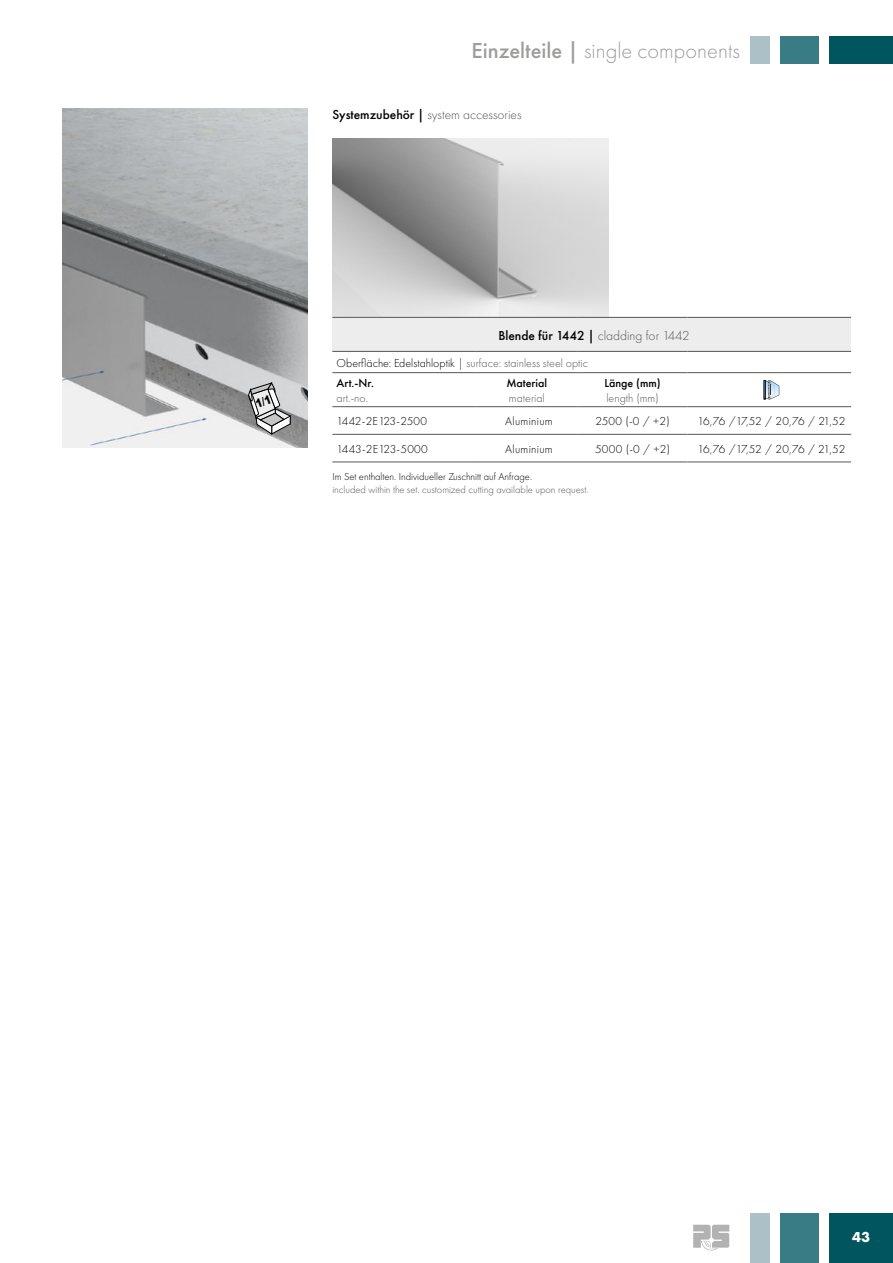
<style>
.page{position:relative;width:893px;height:1263px;background:#fff}
.page>*{position:absolute;margin:0;border:0;box-sizing:border-box;transform-origin:0 0}
.t1{font:300 22.5px "Futura PT";color:#9d9d9c}
.t2{font:700 15px "Futura PT";color:#fff}
.t3{font:300 13.5px "Futura PT";color:#575756}
.t4{font:300 12px/20.1px "Futura PT";color:#575756}
.t5{font:300 12px "Futura PT";letter-spacing:.025em;color:#000}
.t6{font:300 12px "Futura PT";letter-spacing:-.065em;color:#000}
.t7{font:500 12px "Futura PT";color:#000}
.t8{font:300 12px "Futura PT";color:#000}
.t9{font:300 10.5px "Futura PT";color:#575756}
.t10{font:300 10.5px "Futura PT";color:#000}
.s1{font-weight:500}
.s2{font-weight:500;color:#000}
.s3{color:#000}
</style>
<div class="page">
<svg style="left:693px;top:1225px;width:36px;height:25px"></svg>
<div style="left:829px;top:1213px;width:64px;height:50px;background:#00555e"></div>
<div style="left:780px;top:1213px;width:39px;height:50px;background:#397c86"></div>
<div style="left:750px;top:1213px;width:20px;height:50px;background:#acc1c7"></div>
<div style="left:829px;top:36px;width:64px;height:28px;background:#00555e"></div>
<div style="left:780px;top:36px;width:39px;height:28px;background:#397c86"></div>
<div style="left:750px;top:36px;width:20px;height:28px;background:#acc1c7"></div>
<img style="left:63px;top:109px;width:245px;height:339px">
<img style="left:332px;top:139px;width:277px;height:178px">
<div style="left:332px;top:317px;width:519px;height:34px;background:#ededed"></div>
<hr style="left:332px;top:434px;width:144px;height:1px;background:#575756">
<hr style="left:476px;top:434px;width:102px;height:1px;background:#575756">
<hr style="left:578px;top:434px;width:109px;height:1px;background:#575756">
<hr style="left:687px;top:434px;width:164px;height:1px;background:#575756">
<hr style="left:332px;top:462px;width:144px;height:1px;background:#575756">
<hr style="left:476px;top:462px;width:102px;height:1px;background:#575756">
<hr style="left:578px;top:462px;width:109px;height:1px;background:#575756">
<hr style="left:687px;top:462px;width:164px;height:1px;background:#575756">
<hr style="left:476px;top:372px;width:102px;height:1px;background:#575756">
<hr style="left:476px;top:406px;width:102px;height:1px;background:#575756">
<hr style="left:332px;top:372px;width:144px;height:1px;background:#575756">
<hr style="left:578px;top:372px;width:109px;height:1px;background:#575756">
<hr style="left:687px;top:372px;width:164px;height:1px;background:#575756">
<hr style="left:332px;top:406px;width:144px;height:1px;background:#575756">
<hr style="left:578px;top:406px;width:109px;height:1px;background:#575756">
<hr style="left:687px;top:406px;width:164px;height:1px;background:#575756">
<hr style="left:332px;top:317px;width:144px;height:1px;background:#575756">
<hr style="left:476px;top:317px;width:102px;height:1px;background:#575756">
<hr style="left:578px;top:317px;width:109px;height:1px;background:#575756">
<hr style="left:687px;top:317px;width:164px;height:1px;background:#575756">
<hr style="left:332px;top:351px;width:144px;height:1px;background:#575756">
<hr style="left:476px;top:351px;width:102px;height:1px;background:#575756">
<hr style="left:578px;top:351px;width:109px;height:1px;background:#575756">
<hr style="left:687px;top:351px;width:164px;height:1px;background:#575756">
<svg style="left:764px;top:380px;width:15px;height:20px"></svg>
<svg style="left:248px;top:382px;width:43px;height:52px;background:#b1b2b2"></svg>
<h1 class="t1" style="left:472px;top:40px;width:270px"><span class="s1">Einzelteile |</span> single components</h1>
<p class="t3" style="left:332px;top:108px;width:191px"><span class="s2">Systemzubehör |</span> system accessories</p>
<p class="t3" style="left:498px;top:328px;width:193px"><span class="s2">Blende für 1442 |</span> cladding for 1442</p>
<p class="t4" style="left:337px;top:353px;width:253px"><span class="s3">Oberfläche: Edelstahloptik |</span> surface: stainless steel optic<br><span class="s2">Art.-Nr.</span></p>
<p class="t4" style="left:337px;top:388px;width:33px">art.-no.</p>
<p class="t7" style="left:604px;top:378px;width:58px">Länge (mm)</p>
<p class="t4" style="left:606px;top:388px;width:54px">length (mm)</p>
<p class="t7" style="left:506px;top:378px;width:42px">Material</p>
<p class="t4" style="left:509px;top:388px;width:37px">material</p>
<p class="t8" style="left:337px;top:415px;width:92px">1442-2E123-2500</p>
<p class="t5" style="left:505px;top:415px;width:49px">Aluminium</p>
<p class="t5" style="left:595px;top:415px;width:76px">2500 (-0 / +2)</p>
<p class="t6" style="left:697px;top:415px;width:149px">16,76 /17,52 / 20,76 / 21,52</p>
<p class="t5" style="left:337px;top:443px;width:93px">1443-2E123-5000</p>
<p class="t5" style="left:505px;top:443px;width:49px">Aluminium</p>
<p class="t5" style="left:595px;top:443px;width:77px">5000 (-0 / +2)</p>
<p class="t6" style="left:697px;top:443px;width:149px">16,76 /17,52 / 20,76 / 21,52</p>
<p class="t10" style="left:332px;top:472px;width:201px">Im Set enthalten. Individueller Zuschnitt auf Anfrage.</p>
<p class="t9" style="left:332px;top:484px;width:258px">included within the set. customized cutting available upon request.</p>
<p class="t2" style="left:852px;top:1228px;width:19px">43</p>
</div>
